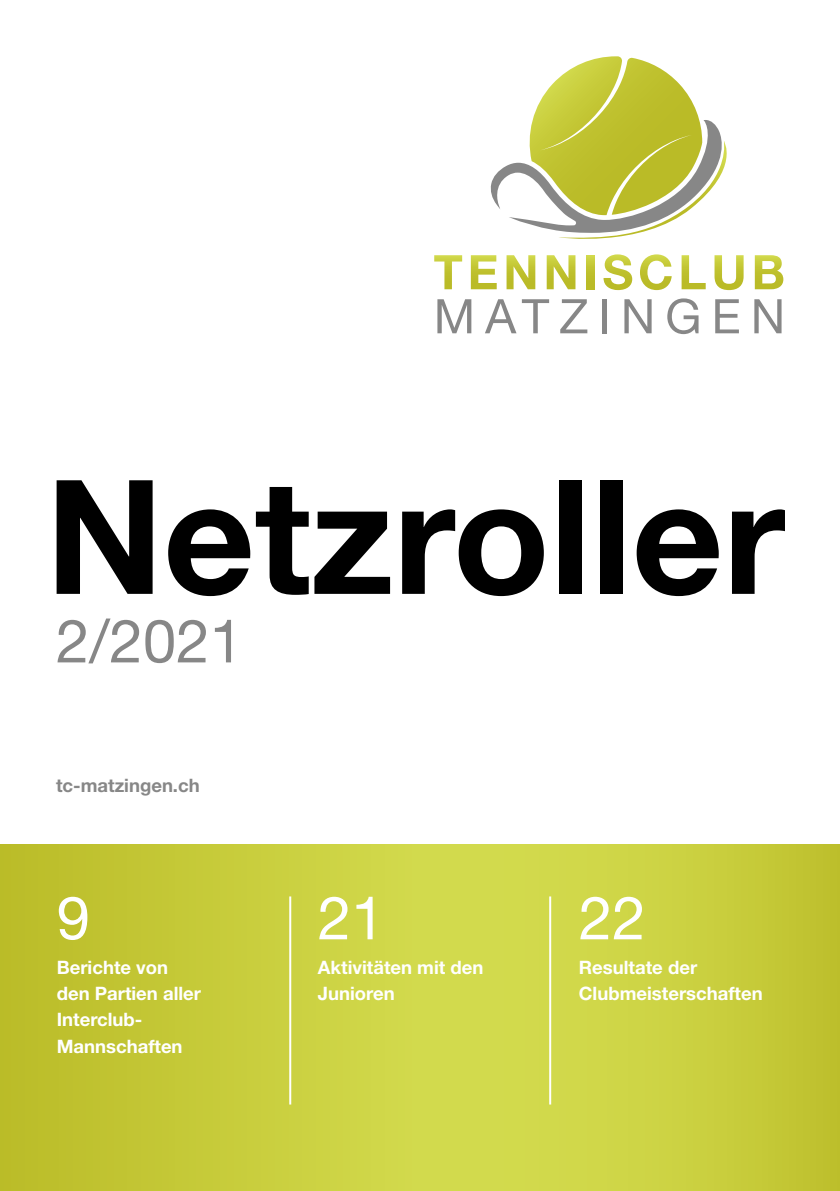
<style>
.page{position:relative;width:840px;height:1191px;background:#fff}
.page>*{position:absolute;margin:0;border:0;box-sizing:border-box;transform-origin:0 0}
.t1{font:700 159px "Helvetica Neue LT Std";color:#000}
.t2{font:60px "Helvetica Neue LT Std";color:#878787}
.t3{font:60px "Helvetica Neue LT Std";color:#fff}
.t4{font:700 18.4px/26px "Helvetica Neue LT Std";color:#fff}
.t5{font:700 18.4px "Helvetica Neue LT Std";color:#878787}
</style>
<div class="page">
<svg style="left:434px;top:255px;width:28px;height:34px"></svg>
<svg style="left:470px;top:56px;width:273px;height:234px"></svg>
<svg style="left:754px;top:255px;width:28px;height:34px"></svg>
<svg style="left:437px;top:299px;width:34px;height:34px"></svg>
<svg style="left:485px;top:299px;width:64px;height:34px"></svg>
<svg style="left:560px;top:299px;width:27px;height:34px"></svg>
<hr style="left:602px;top:299px;width:4px;height:34px;background:#878787">
<svg style="left:624px;top:299px;width:27px;height:34px"></svg>
<svg style="left:667px;top:298px;width:31px;height:36px"></svg>
<svg style="left:715px;top:299px;width:23px;height:34px"></svg>
<svg style="left:754px;top:299px;width:27px;height:34px"></svg>
<svg style="left:0;top:844px;width:839px;height:347px;background:#c9ce3e"></svg>
<hr style="left:289px;top:896px;width:2px;height:208px;background:#fff">
<hr style="left:549px;top:896px;width:2px;height:208px;background:#fff">
<h1 class="t1" style="left:46px;top:439px;width:740px">Netzroller</h1>
<h2 class="t2" style="left:56px;top:604px;width:188px">2/2021</h2>
<p class="t5" style="left:56px;top:774px;width:145px">tc-matzingen.ch</p>
<h2 class="t3" style="left:57px;top:881px;width:35px">9</h2>
<p class="t4" style="left:57px;top:954px;width:146px">Berichte von den Partien aller<br>Interclub-<br>Mannschaften</p>
<h2 class="t3" style="left:317px;top:881px;width:68px">21</h2>
<p class="t4" style="left:317px;top:954px;width:167px">Aktivitäten mit den<br>Junioren</p>
<h2 class="t3" style="left:578px;top:881px;width:68px">22</h2>
<p class="t4" style="left:578px;top:954px;width:185px">Resultate der<br>Clubmeisterschaften</p>
</div>
